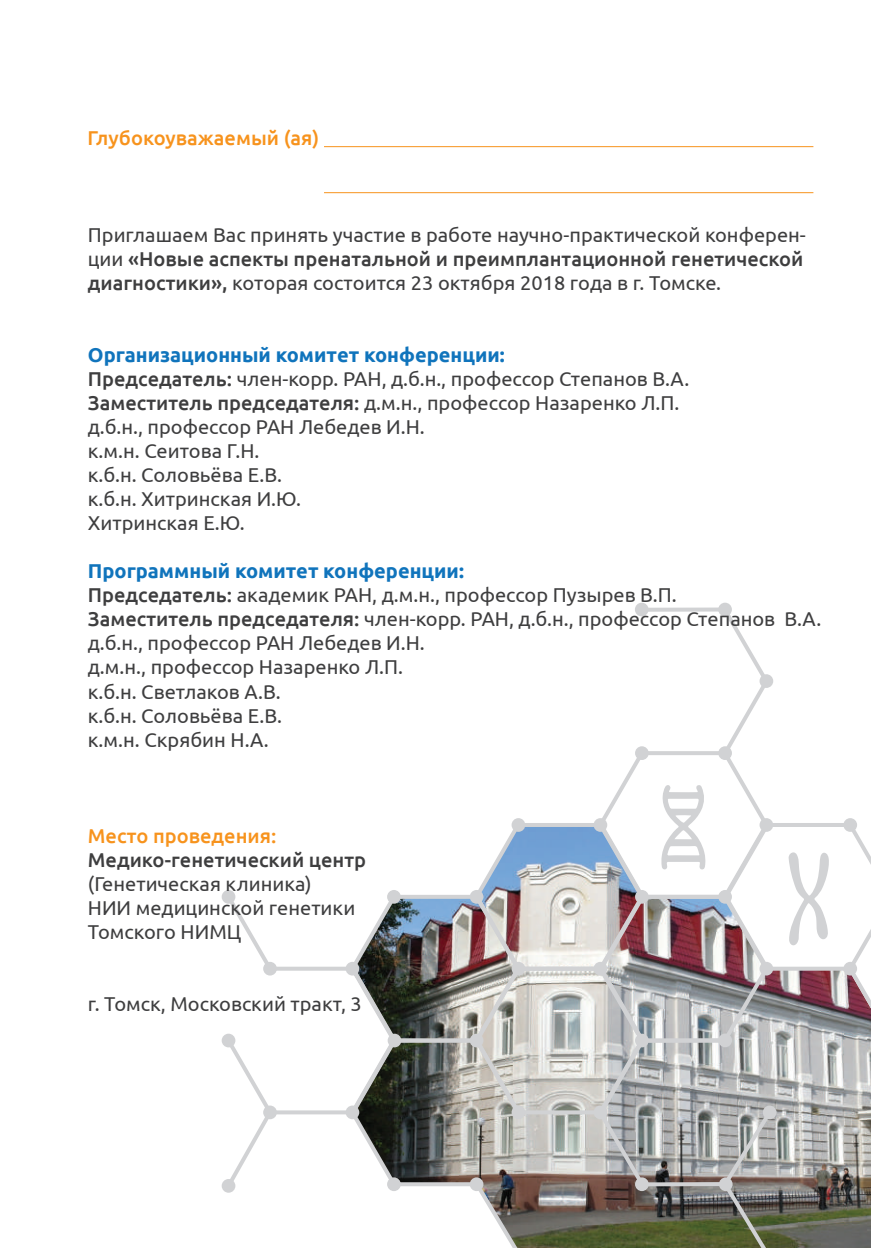
<style>
.page{position:relative;width:871px;height:1248px;background:#fff}
.page>*{position:absolute;margin:0;border:0;box-sizing:border-box;transform-origin:0 0}
.t1{font:20px/24px "Ubuntu";color:#3e3e3f}
.t2{font:500 20px "Ubuntu";color:#f7931d}
.t3{font:500 20px "Ubuntu";color:#3e3e3f}
.s1{font-weight:500}
.s2{font-weight:700;color:#1074bc}
</style>
<div class="page">
<hr style="left:324px;top:146px;width:489px;height:1px;background:#f7931d">
<hr style="left:324px;top:192px;width:489px;height:1px;background:#f7931d">
<svg style="left:226px;top:607px;width:644px;height:640px"></svg>
<div style="left:221px;top:1178px;width:14px;height:14px;background:#d1d2d4;border-radius:50%"></div>
<div style="left:263px;top:1105px;width:14px;height:14px;background:#d1d2d4;border-radius:50%"></div>
<div style="left:221px;top:1033px;width:14px;height:14px;background:#d1d2d4;border-radius:50%"></div>
<div style="left:221px;top:889px;width:14px;height:14px;background:#d1d2d4;border-radius:50%"></div>
<div style="left:263px;top:961px;width:14px;height:14px;background:#d1d2d4;border-radius:50%"></div>
<div style="left:345px;top:961px;width:14px;height:14px;background:#d1d2d4;border-radius:50%"></div>
<div style="left:387px;top:1033px;width:14px;height:14px;background:#d1d2d4;border-radius:50%"></div>
<div style="left:345px;top:1105px;width:14px;height:14px;background:#d1d2d4;border-radius:50%"></div>
<div style="left:387px;top:1177px;width:13px;height:13px;background:#d1d2d4;border-radius:50%"></div>
<div style="left:469px;top:1177px;width:14px;height:13px;background:#d1d2d4;border-radius:50%"></div>
<div style="left:634px;top:1177px;width:14px;height:13px;background:#d1d2d4;border-radius:50%"></div>
<div style="left:718px;top:1177px;width:14px;height:13px;background:#d1d2d4;border-radius:50%"></div>
<div style="left:718px;top:1033px;width:13px;height:14px;background:#d1d2d4;border-radius:50%"></div>
<div style="left:469px;top:1033px;width:14px;height:14px;background:#d1d2d4;border-radius:50%"></div>
<div style="left:511px;top:1105px;width:14px;height:14px;background:#d1d2d4;border-radius:50%"></div>
<div style="left:593px;top:1105px;width:14px;height:14px;background:#d1d2d4;border-radius:50%"></div>
<div style="left:762px;top:1105px;width:14px;height:14px;background:#d1d2d4;border-radius:50%"></div>
<div style="left:634px;top:1033px;width:14px;height:14px;background:#d1d2d4;border-radius:50%"></div>
<div style="left:634px;top:889px;width:14px;height:14px;background:#d1d2d4;border-radius:50%"></div>
<div style="left:718px;top:889px;width:13px;height:14px;background:#d1d2d4;border-radius:50%"></div>
<div style="left:634px;top:746px;width:14px;height:14px;background:#d1d2d4;border-radius:50%"></div>
<div style="left:718px;top:602px;width:13px;height:14px;background:#d1d2d4;border-radius:50%"></div>
<div style="left:634px;top:602px;width:14px;height:14px;background:#d1d2d4;border-radius:50%"></div>
<div style="left:718px;top:746px;width:13px;height:14px;background:#d1d2d4;border-radius:50%"></div>
<div style="left:593px;top:961px;width:14px;height:14px;background:#d1d2d4;border-radius:50%"></div>
<div style="left:759px;top:961px;width:14px;height:14px;background:#d1d2d4;border-radius:50%"></div>
<div style="left:843px;top:961px;width:13px;height:14px;background:#d1d2d4;border-radius:50%"></div>
<div style="left:759px;top:818px;width:14px;height:13px;background:#d1d2d4;border-radius:50%"></div>
<div style="left:759px;top:674px;width:14px;height:14px;background:#d1d2d4;border-radius:50%"></div>
<div style="left:843px;top:818px;width:13px;height:13px;background:#d1d2d4;border-radius:50%"></div>
<div style="left:511px;top:961px;width:14px;height:14px;background:#d1d2d4;border-radius:50%"></div>
<div style="left:593px;top:818px;width:14px;height:13px;background:#d1d2d4;border-radius:50%"></div>
<div style="left:511px;top:818px;width:14px;height:13px;background:#d1d2d4;border-radius:50%"></div>
<div style="left:469px;top:889px;width:14px;height:14px;background:#d1d2d4;border-radius:50%"></div>
<div style="left:387px;top:889px;width:13px;height:14px;background:#d1d2d4;border-radius:50%"></div>
<p class="t2" style="left:88px;top:125px;width:233px">Глубокоуважаемый (ая)</p>
<p class="t1" style="left:88px;top:222px;width:719px">Приглашаем Вас принять участие в работе научно-практической конферен&shy;ции <span class="s1">«Новые аспекты пренатальной и преимплантационной генетической диагностики»,</span> которая состоится 23 октября 2018 года в г. Томске.</p>
<p class="t1" style="left:88px;top:342px;width:602px"><span class="s2">Организационный комитет конференции:<br></span><span class="s1">Председатель:</span> член-корр. РАН, д.б.н., профессор Степанов В.А.<br><span class="s1">Заместитель председателя:</span> д.м.н., профессор Назаренко Л.П. д.б.н., профессор РАН Лебедев И.Н.<br>к.м.н. Сеитова Г.Н.<br>к.б.н. Соловьёва Е.В.<br>к.б.н. Хитринская И.Ю.<br>Хитринская Е.Ю.</p>
<p class="t1" style="left:88px;top:558px;width:734px"><span class="s2">Программный комитет конференции:<br></span><span class="s1">Председатель:</span> академик РАН, д.м.н., профессор Пузырев В.П.<br><span class="s1">Заместитель председателя:</span> член-корр. РАН, д.б.н., профессор Степанов В.А. д.б.н., профессор РАН Лебедев И.Н.<br>д.м.н., профессор Назаренко Л.П.<br>к.б.н. Светлаков А.В.<br>к.б.н. Соловьёва Е.В.<br>к.м.н. Скрябин Н.А.</p>
<p class="t2" style="left:88px;top:822px;width:190px">Место проведения:</p>
<p class="t3" style="left:88px;top:846px;width:279px">Медико-генетический центр</p>
<p class="t1" style="left:88px;top:870px;width:269px">(Генетическая клиника)<br>НИИ медицинской генетики<br>Томского НИМЦ</p>
<p class="t1" style="left:88px;top:990px;width:275px">г. Томск, Московский тракт, 3</p>
</div>
